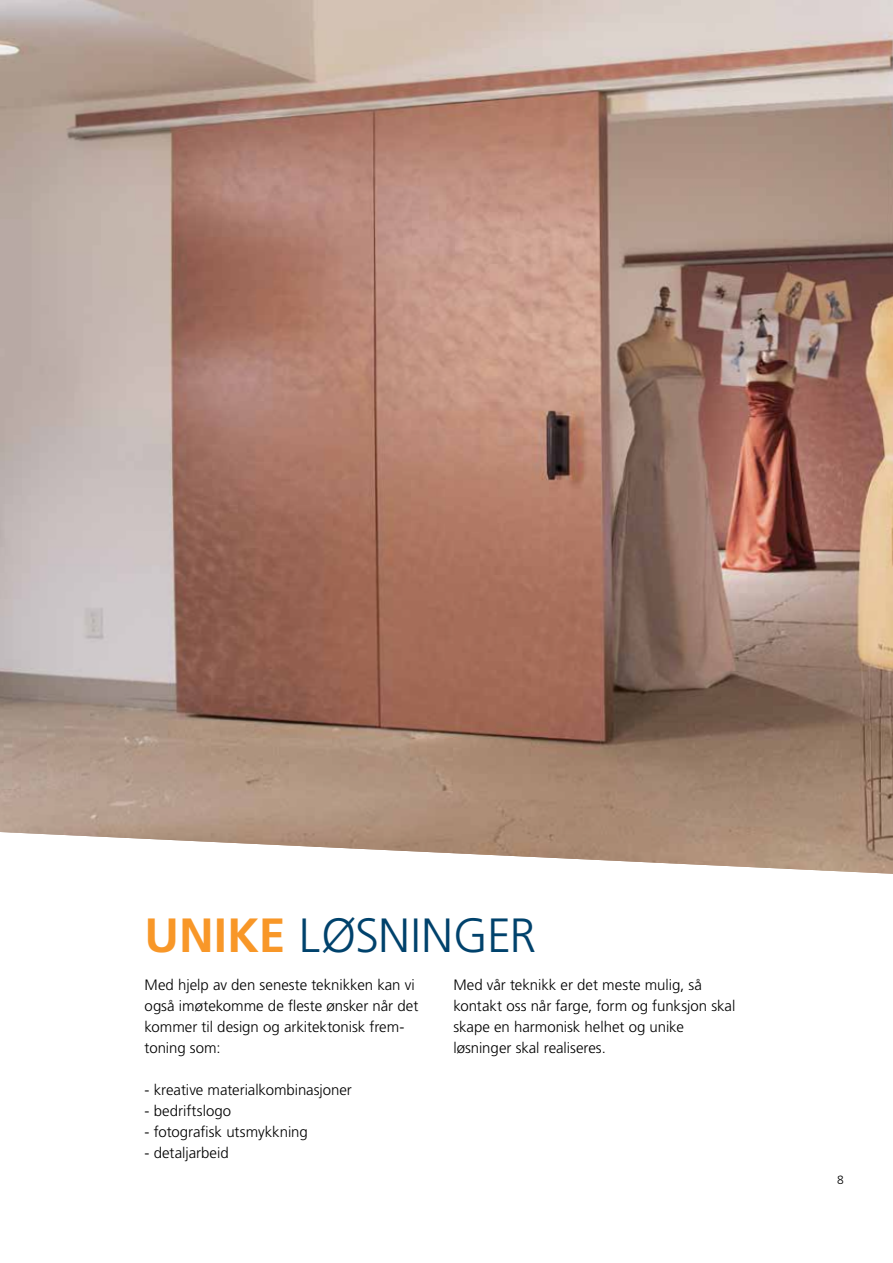
<style>
.page{position:relative;width:893px;height:1263px;background:#fff}
.page>*{position:absolute;margin:0;border:0;box-sizing:border-box;transform-origin:0 0}
.t1{font:300 48px "Frutiger LT Std";letter-spacing:-.01em;color:#00426c}
.t2{font:300 15px/21px "Frutiger LT Std";color:#000}
.t3{font:300 12px "Frutiger LT Std";color:#000}
.s1{font-weight:700;color:#f89728}
</style>
<div class="page">
<img style="left:0;top:0;width:893px;height:874px">
<h1 class="t1" style="left:145px;top:908px;width:393px"><span class="s1">UNIKE</span> LØSNINGER</h1>
<p class="t2" style="left:145px;top:975px;width:275px">Med hjelp av den seneste teknikken kan vi også imøtekomme de fleste ønsker når det kommer til design og arkitektonisk frem&shy;toning som:</p>
<p class="t2" style="left:145px;top:1080px;width:209px">- kreative materialkombinasjoner</p>
<p class="t2" style="left:145px;top:1101px;width:88px">- bedriftslogo</p>
<p class="t2" style="left:145px;top:1122px;width:165px">- fotografisk utsmykkning</p>
<p class="t2" style="left:145px;top:1143px;width:86px">- detaljarbeid</p>
<p class="t2" style="left:453px;top:975px;width:283px">Med vår teknikk er det meste mulig, så kontakt oss når farge, form og funksjon skal skape en harmonisk helhet og unike løsninger skal realiseres.</p>
<p class="t3" style="left:837px;top:1173px;width:8px">8</p>
</div>
